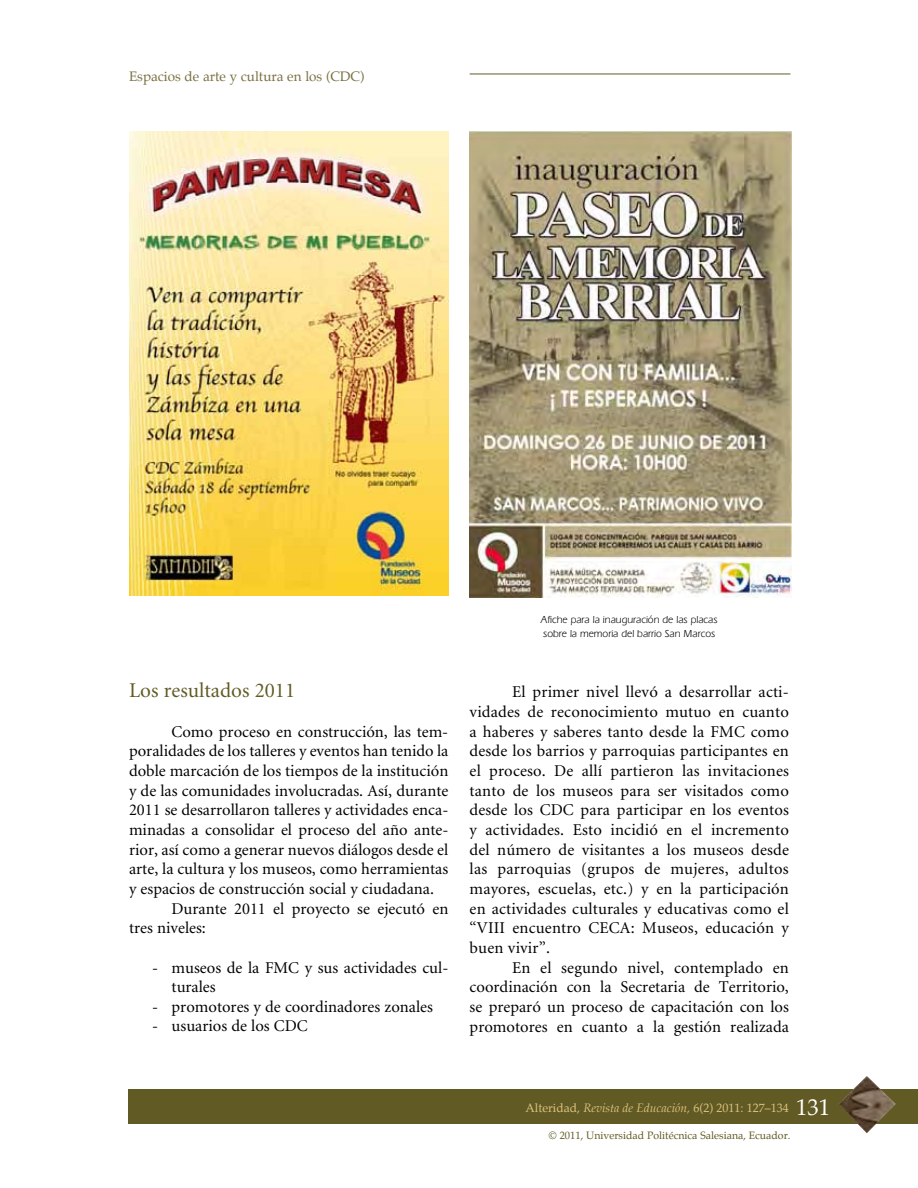
<style>
.page{position:relative;width:918px;height:1188px;background:#fff}
.page>*{position:absolute;margin:0;border:0;box-sizing:border-box;transform-origin:0 0}
.t1{font:21px "Minion";color:#615a24}
.t2{font:16.5px/19.6px "Minion";color:#000;text-align:justify}
.t3{font:13.5px "Palatino";color:#797040}
.t4{font:12px "Palatino";color:#ddc37e}
.t5{font:10.5px/13.5px "Eras IT Cby BT";color:#000}
.t6{font:10.5px "Palatino";color:#615a24}
.s1{font-style:italic}
.s2{font-size:22.5px;color:#fff}
</style>
<div class="page">
<hr style="left:470px;top:74px;width:320px;height:1px;background:#615a24">
<div style="left:128px;top:1090px;width:790px;height:34px;background:#615a24"></div>
<img style="left:838px;top:1076px;width:58px;height:57px">
<img style="left:129px;top:131px;width:319px;height:464px">
<img style="left:470px;top:131px;width:321px;height:466px">
<p class="t3" style="left:129px;top:65px;width:237px">Espacios de arte y cultura en los (CDC)</p>
<p class="t1" style="left:129px;top:680px;width:168px">Los resultados 2011</p>
<p class="t2" style="left:172px;top:722px;width:278px">Como proceso en construcción, las tem-</p>
<p class="t2" style="left:129px;top:742px;width:321px">poralidades de los talleres y eventos han tenido la</p>
<p class="t2" style="left:129px;top:762px;width:321px">doble marcación de los tiempos de la institución</p>
<p class="t2" style="left:129px;top:781px;width:321px">y de las comunidades involucradas. Así, durante</p>
<p class="t2" style="left:129px;top:801px;width:321px">2011 se desarrollaron talleres y actividades enca-</p>
<p class="t2" style="left:129px;top:820px;width:321px">minadas a consolidar el proceso del año ante-</p>
<p class="t2" style="left:129px;top:840px;width:321px">rior, así como a generar nuevos diálogos desde el</p>
<p class="t2" style="left:129px;top:860px;width:321px">arte, la cultura y los museos, como herramientas</p>
<p class="t2" style="left:129px;top:879px;width:306px">y espacios de construcción social y ciudadana.</p>
<p class="t2" style="left:172px;top:899px;width:278px">Durante 2011 el proyecto se ejecutó en</p>
<p class="t2" style="left:129px;top:919px;width:78px">tres niveles:</p>
<p class="t2" style="left:172px;top:958px;width:278px;text-indent:-20px">- museos de la FMC y sus actividades cul&shy;turales</p>
<p class="t2" style="left:152px;top:997px;width:282px">- promotores y de coordinadores zonales</p>
<p class="t2" style="left:152px;top:1017px;width:157px">- usuarios de los CDC</p>
<p class="t5" style="left:541px;top:613px;width:178px">Afiche para la inauguración de las placas sobre la memoria del barrio San Marcos</p>
<p class="t2" style="left:470px;top:683px;width:321px;text-indent:43px">El primer nivel llevó a desarrollar acti&shy;vidades de reconocimiento mutuo en cuanto a haberes y saberes tanto desde la FMC como desde los barrios y parroquias participantes en el proceso. De allí partieron las invitaciones tanto de los museos para ser visitados como desde los CDC para participar en los eventos y actividades. Esto incidió en el incremento del número de visitantes a los museos desde las parroquias (grupos de mujeres, adultos mayores, escuelas, etc.) y en la participación en actividades culturales y educativas como el “VIII encuentro CECA: Museos, educación y buen vivir”.</p>
<p class="t2" style="left:470px;top:958px;width:321px;text-indent:43px">En el segundo nivel, contemplado en coordinación con la Secretaria de Territorio, se preparó un proceso de capacitación con los promotores en cuanto a la gestión realizada</p>
<p class="t4" style="left:526px;top:1098px;width:306px">Alteridad, <span class="s1">Revista de Educación,</span> 6(2) 2011: 127–134 <span class="s2">131</span></p>
<p class="t6" style="left:549px;top:1127px;width:243px">© 2011, Universidad Politécnica Salesiana, Ecuador.</p>
</div>
